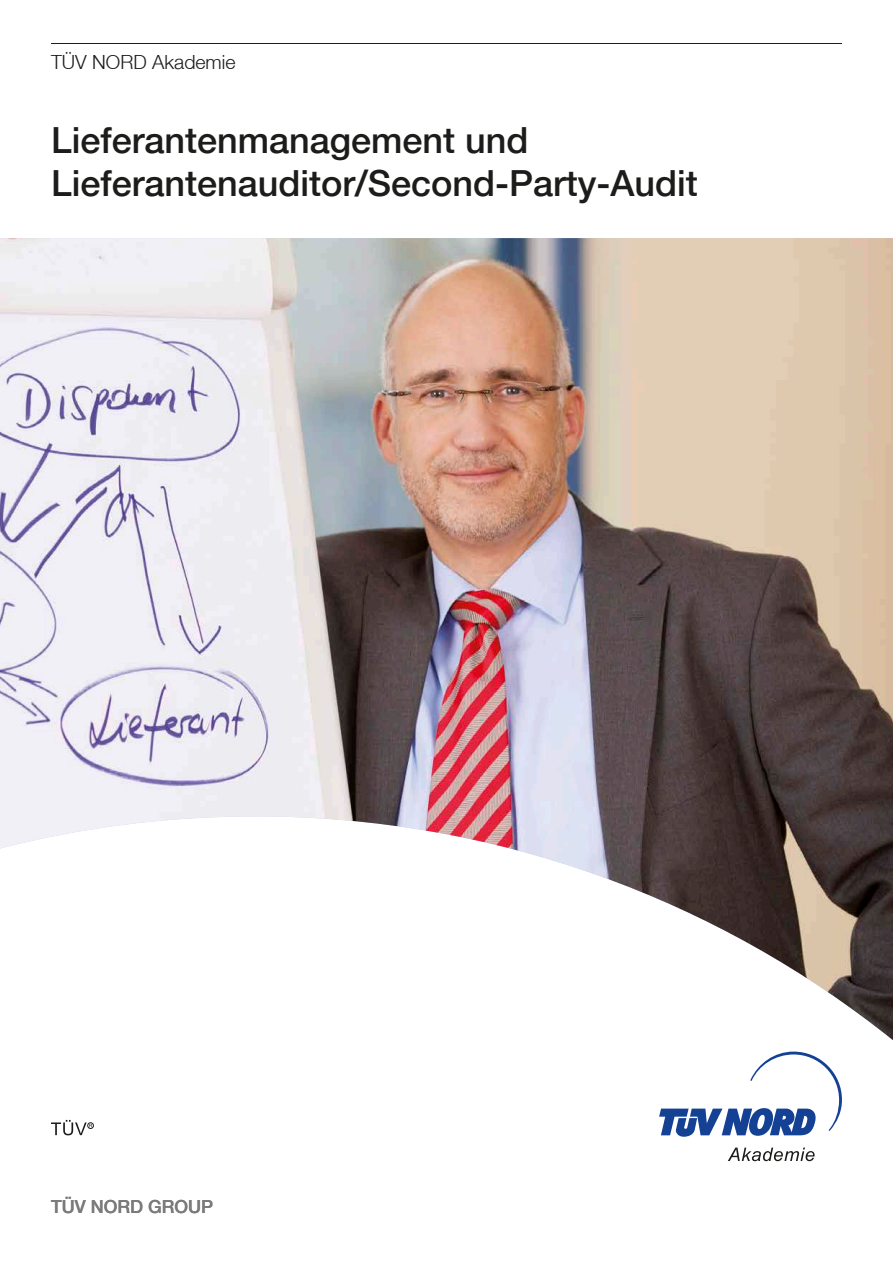
<style>
.page{position:relative;width:893px;height:1263px;background:#fff}
.page>*{position:absolute;margin:0;border:0;box-sizing:border-box;transform-origin:0 0}
.t1{font:500 36px/42.3px "Helvetica Neue LT";color:#1c1c1a}
.t2{font:300 19.5px "Helvetica Neue LT";color:#1c1c1a}
.t3{font:500 18px "Helvetica Neue LT";color:#7b7b7b}
</style>
<div class="page">
<svg style="left:728px;top:1147px;width:87px;height:14px"></svg>
<svg style="left:659px;top:1051px;width:183px;height:86px"></svg>
<div style="left:87px;top:1122px;width:7px;height:7px;border:1px solid #1c1c1a;border-radius:50%"></div>
<svg style="left:51px;top:1120px;width:41px;height:15px"></svg>
<hr style="left:51px;top:43px;width:791px;height:1px;background:#1c1c1a">
<img style="left:0;top:238px;width:893px;height:802px">
<p class="t2" style="left:51px;top:50px;width:186px">TÜV NORD Akademie</p>
<p class="t1" style="left:51px;top:119px;width:648px">Lieferantenmanagement und<br>Lieferantenauditor/Second-Party-Audit</p>
<p class="t3" style="left:51px;top:1196px;width:164px">TÜV NORD GROUP</p>
</div>
